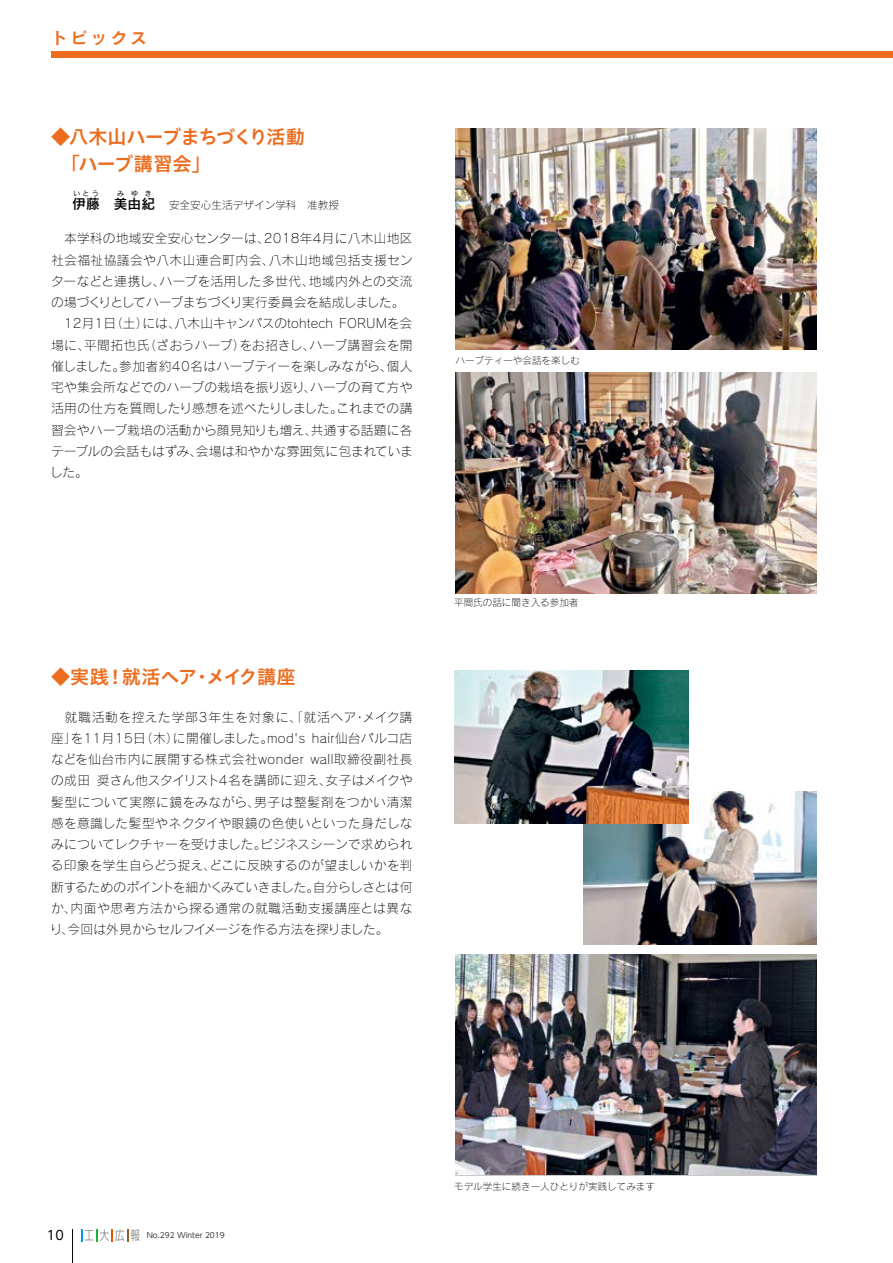
<style>
.page{position:relative;width:893px;height:1263px;background:#fff}
.page>*{position:absolute;margin:0;border:0;box-sizing:border-box;transform-origin:0 0}
.t1{font:19.2px/26.5px "Hiragino UD Sans Std W6";letter-spacing:-.035em;color:#ed6d1f}
.t2{font:15.9px "Rodin Pro B";letter-spacing:.25em;color:#ed6d1f}
.t3{font:13.8px "Rodin Pro DB";color:#000}
.t4{font:12.75px/21.3px "Rodin Pro L";letter-spacing:.01em;color:#000}
.t5{font:12.75px "UD Shin Go Pro";color:#000}
.t6{font:10.65px "Rodin Pro L";color:#000}
.t7{font:9.6px "Rodin Pro L";color:#000}
.t8{font:7.5px "UD Shin Go Pro";color:#3e3a39}
.t9{font:6.9px "Rodin Pro DB";letter-spacing:.665em;color:#000}
.s1{font-family:"Rodin Pro DB";font-size:13.8px}
.s2{font-weight:300;font-size:12.75px;color:#727171}
</style>
<div class="page">
<hr style="left:72px;top:1229px;width:1px;height:34px;background:#000">
<div style="left:51px;top:51px;width:842px;height:6px;background:#ed6d1f"></div>
<svg style="left:81px;top:1229px;width:1px;height:13px"></svg>
<svg style="left:96px;top:1229px;width:2px;height:13px"></svg>
<svg style="left:112px;top:1229px;width:1px;height:13px"></svg>
<svg style="left:127px;top:1229px;width:2px;height:13px"></svg>
<img style="left:455px;top:129px;width:361px;height:221px">
<img style="left:455px;top:372px;width:362px;height:221px">
<img style="left:455px;top:955px;width:361px;height:220px">
<img style="left:583px;top:792px;width:234px;height:153px">
<img style="left:454px;top:670px;width:234px;height:153px">
<p class="t2" style="left:51px;top:27px;width:97px">トピックス</p>
<h1 class="t1" style="left:61px;top:123px;width:245px;text-indent:-10px">◆八木山ハーブまちづくり活動「ハーブ講習会」</h1>
<p class="t9" style="left:73px;top:189px;width:27px">いとう</p>
<p class="t9" style="left:117px;top:189px;width:36px">みゆき</p>
<p class="t6" style="left:128px;top:199px;width:213px"><span class="s1">由紀　</span>安全安心生活デザイン学科　准教授</p>
<p class="t3" style="left:72px;top:195px;width:57px">伊藤　美</p>
<p class="t4" style="left:50px;top:228px;width:364px">　本学科の地域安全安心センターは、2018年4月に八木山地区社会福祉協議会や八木山連合町内会、八木山地域包括支援センターなどと連携し、ハーブを活用した多世代、地域内外との交流の場づくりとしてハーブまちづくり実行委員会を結成しました。　12月1日（土）には、八木山キャンパスのtohtech FORUMを会場に、平間拓也氏（ざおうハーブ）をお招きし、ハーブ講習会を開催しました。参加者約40名はハーブティーを楽しみながら、個人宅や集会所などでのハーブの栽培を振り返り、ハーブの育て方や活用の仕方を質問したり感想を述べたりしました。これまでの講習会やハーブ栽培の活動から顔見知りも増え、共通する話題に各テーブルの会話もはずみ、会場は和やかな雰囲気に包まれていました。</p>
<p class="t7" style="left:455px;top:354px;width:126px">ハーブティーや会話を楽しむ</p>
<h1 class="t1" style="left:51px;top:663px;width:246px">◆実践！就活ヘア・メイク講座</h1>
<p class="t4" style="left:50px;top:706px;width:364px;text-align:justify">　就職活動を控えた学部3年生を対象に、「就活ヘア・メイク講座」を11月15日（木）に開催しました。mod's hair仙台パルコ店などを仙台市内に展開する株式会社wonder wall取締役副社長の成田 奨さん他スタイリスト4名を講師に迎え、女子はメイクや髪型について実際に鏡をみながら、男子は整髪剤をつかい清潔感を意識した髪型やネクタイや眼鏡の色使いといった身だしなみについてレクチャーを受けました。ビジネスシーンで求められる印象を学生自らどう捉え、どこに反映するのが望ましいかを判断するためのポイントを細かくみていきました。自分らしさとは何か、内面や思考方法から探る通常の就職活動支援講座とは異なり、今回は外見からセルフイメージを作る方法を探りました。</p>
<p class="t7" style="left:454px;top:596px;width:126px">平間氏の話に聞き入る参加者</p>
<p class="t5" style="left:47px;top:1225px;width:18px">10</p>
<p class="t8" style="left:85px;top:1229px;width:142px"><span class="s2">工大 広報</span> No.292 Winter 2019</p>
<p class="t7" style="left:454px;top:1180px;width:202px">モデル学生に続き一人ひとりが実践してみます</p>
</div>
